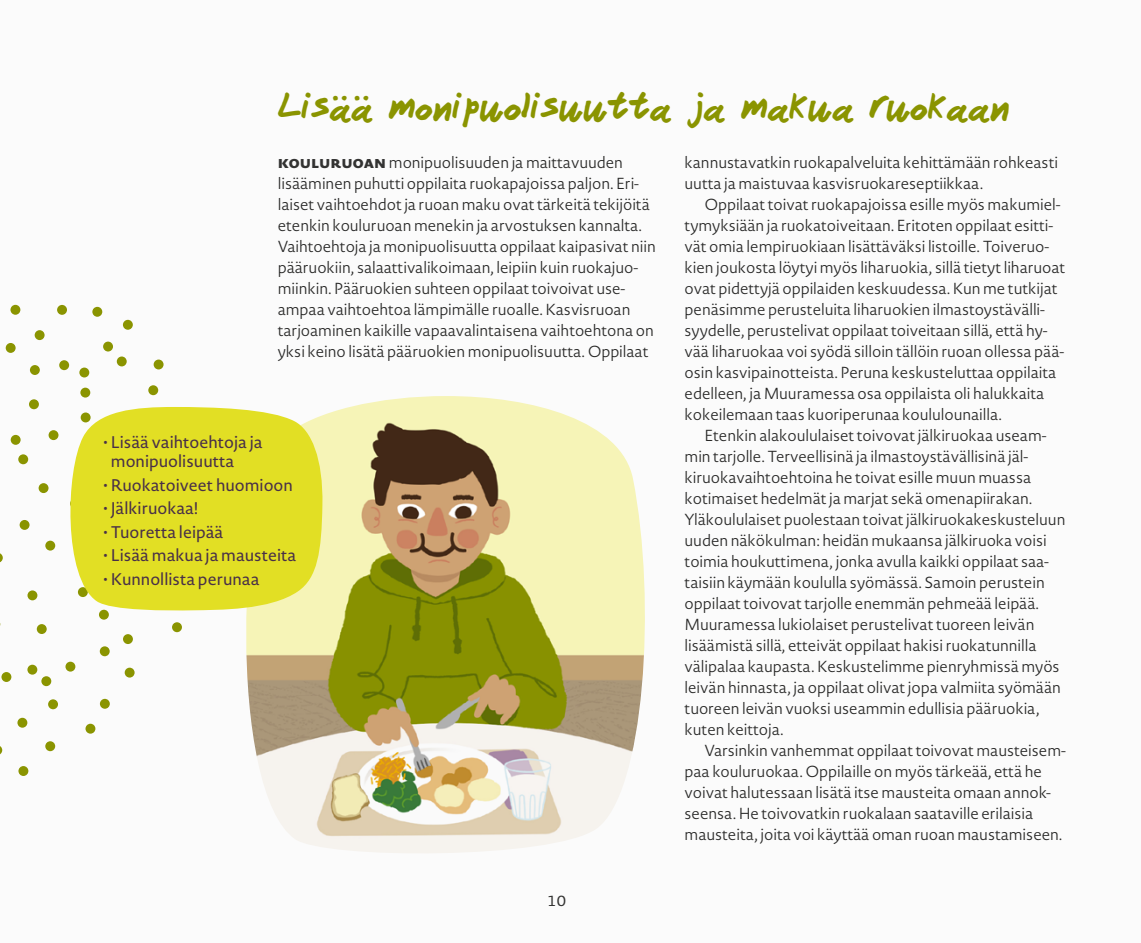
<style>
.page{position:relative;width:1141px;height:943px;background:#fff}
.page>*{position:absolute;margin:0;border:0;box-sizing:border-box;transform-origin:0 0}
.t1{font:36.75px "Janitor";color:#8a9400}
.t2{font:300 19.25px "Novel Sans Pro";color:#333332}
.t3{font:16.62px/19.2px "Novel Sans Pro";color:#482f48}
.t4{font:300 15.75px/21px "Novel Sans Pro";letter-spacing:-.005em;color:#282827}
.s1{font-weight:800;font-size:16.62px;color:#333332}
</style>
<div class="page">
<div style="left:1px;top:0;width:1140px;height:943px;background:#fbfbfb"></div>
<img style="left:246px;top:396px;width:399px;height:457px">
<div style="left:37px;top:624px;width:10px;height:10px;background:#8a9400;border-radius:50%"></div>
<svg style="left:0;top:746px;width:2px;height:9px"></svg>
<div style="left:27px;top:664px;width:10px;height:10px;background:#8a9400;border-radius:50%"></div>
<div style="left:59px;top:360px;width:10px;height:10px;background:#8a9400;border-radius:50%"></div>
<div style="left:45px;top:741px;width:10px;height:10px;background:#8a9400;border-radius:50%"></div>
<div style="left:41px;top:676px;width:10px;height:10px;background:#8a9400;border-radius:50%"></div>
<div style="left:10px;top:305px;width:10px;height:10px;background:#8a9400;border-radius:50%"></div>
<div style="left:29px;top:399px;width:10px;height:10px;background:#8a9400;border-radius:50%"></div>
<div style="left:20px;top:520px;width:10px;height:10px;background:#8a9400;border-radius:50%"></div>
<div style="left:48px;top:699px;width:10px;height:10px;background:#8a9400;border-radius:50%"></div>
<div style="left:99px;top:609px;width:10px;height:10px;background:#8a9400;border-radius:50%"></div>
<div style="left:65px;top:661px;width:10px;height:10px;background:#8a9400;border-radius:50%"></div>
<div style="left:49px;top:430px;width:10px;height:10px;background:#8a9400;border-radius:50%"></div>
<div style="left:80px;top:387px;width:10px;height:10px;background:#8a9400;border-radius:50%"></div>
<div style="left:125px;top:667px;width:10px;height:10px;background:#8a9400;border-radius:50%"></div>
<div style="left:79px;top:367px;width:10px;height:10px;background:#8a9400;border-radius:50%"></div>
<div style="left:92px;top:307px;width:10px;height:10px;background:#8a9400;border-radius:50%"></div>
<div style="left:117px;top:356px;width:10px;height:10px;background:#8a9400;border-radius:50%"></div>
<div style="left:39px;top:483px;width:10px;height:10px;background:#8a9400;border-radius:50%"></div>
<div style="left:1px;top:672px;width:10px;height:10px;background:#8a9400;border-radius:50%"></div>
<div style="left:100px;top:698px;width:10px;height:10px;background:#8a9400;border-radius:50%"></div>
<svg style="left:0;top:553px;width:3px;height:10px"></svg>
<div style="left:35px;top:330px;width:10px;height:10px;background:#8a9400;border-radius:50%"></div>
<div style="left:18px;top:766px;width:10px;height:10px;background:#8a9400;border-radius:50%"></div>
<div style="left:27px;top:590px;width:10px;height:10px;background:#8a9400;border-radius:50%"></div>
<div style="left:11px;top:435px;width:10px;height:10px;background:#8a9400;border-radius:50%"></div>
<div style="left:30px;top:365px;width:10px;height:10px;background:#8a9400;border-radius:50%"></div>
<div style="left:103px;top:341px;width:10px;height:10px;background:#8a9400;border-radius:50%"></div>
<div style="left:123px;top:634px;width:10px;height:10px;background:#8a9400;border-radius:50%"></div>
<div style="left:17px;top:717px;width:10px;height:10px;background:#8a9400;border-radius:50%"></div>
<div style="left:18px;top:454px;width:10px;height:10px;background:#8a9400;border-radius:50%"></div>
<div style="left:45px;top:540px;width:10px;height:10px;background:#8a9400;border-radius:50%"></div>
<div style="left:123px;top:320px;width:10px;height:10px;background:#8a9400;border-radius:50%"></div>
<div style="left:57px;top:305px;width:10px;height:10px;background:#8a9400;border-radius:50%"></div>
<div style="left:6px;top:343px;width:10px;height:10px;background:#8a9400;border-radius:50%"></div>
<div style="left:85px;top:723px;width:10px;height:10px;background:#8a9400;border-radius:50%"></div>
<div style="left:154px;top:359px;width:10px;height:10px;background:#8a9400;border-radius:50%"></div>
<div style="left:172px;top:622px;width:10px;height:10px;background:#8a9400;border-radius:50%"></div>
<div style="left:148px;top:385px;width:10px;height:10px;background:#8a9400;border-radius:50%"></div>
<div style="left:100px;top:646px;width:10px;height:10px;background:#8a9400;border-radius:50%"></div>
<svg style="left:70px;top:407px;width:253px;height:204px;background:#e4e136"></svg>
<h1 class="t1" style="left:278px;top:85px;width:733px">Lisää monipuolisuutta ja makua ruokaan</h1>
<p class="t4" style="left:278px;top:152px;width:380px"><span class="s1">kouluruoan</span> monipuolisuuden ja maittavuuden lisääminen puhutti oppilaita ruokapajoissa paljon. Eri&shy;laiset vaihtoehdot ja ruoan maku ovat tärkeitä tekijöitä etenkin kouluruoan menekin ja arvostuksen kannalta.<br>Vaihtoehtoja ja monipuolisuutta oppilaat kaipasivat niin pääruokiin, salaattivalikoimaan, leipiin kuin ruokajuo&shy;miinkin. Pääruokien suhteen oppilaat toivoivat use&shy;ampaa vaihtoehtoa lämpimälle ruoalle. Kasvisruoan tarjoaminen kaikille vapaavalintaisena vaihtoehtona on yksi keino lisätä pääruokien monipuolisuutta. Oppilaat</p>
<p class="t4" style="left:685px;top:152px;width:375px">kannustavatkin ruokapalveluita kehittämään rohkeasti uutta ja maistuvaa kasvisruokareseptiikkaa.</p>
<p class="t4" style="left:685px;top:194px;width:382px;text-indent:20px">Oppilaat toivat ruokapajoissa esille myös makumiel&shy;tymyksiään ja ruokatoiveitaan. Eritoten oppilaat esitti&shy;vät omia lempiruokiaan lisättäväksi listoille. Toiveruo&shy;kien joukosta löytyi myös liharuokia, sillä tietyt liharuoat ovat pidettyjä oppilaiden keskuudessa. Kun me tutkijat penäsimme perusteluita liharuokien ilmastoystävälli&shy;syydelle, perustelivat oppilaat toiveitaan sillä, että hy&shy;vää liharuokaa voi syödä silloin tällöin ruoan ollessa pää&shy;osin kasvipainotteista. Peruna keskusteluttaa oppilaita edelleen, ja Muuramessa osa oppilaista oli halukkaita kokeilemaan taas kuoriperunaa koululounailla.</p>
<p class="t4" style="left:685px;top:425px;width:382px;text-indent:20px">Etenkin alakoululaiset toivovat jälkiruokaa useam&shy;min tarjolle. Terveellisinä ja ilmastoystävällisinä jäl&shy;kiruokavaihtoehtoina he toivat esille muun muassa kotimaiset hedelmät ja marjat sekä omenapiirakan.<br>Yläkoululaiset puolestaan toivat jälkiruokakeskusteluun uuden näkökulman: heidän mukaansa jälkiruoka voisi toimia houkuttimena, jonka avulla kaikki oppilaat saa&shy;taisiin käymään koululla syömässä. Samoin perustein oppilaat toivovat tarjolle enemmän pehmeää leipää.<br>Muuramessa lukiolaiset perustelivat tuoreen leivän lisäämistä sillä, etteivät oppilaat hakisi ruokatunnilla välipalaa kaupasta. Keskustelimme pienryhmissä myös leivän hinnasta, ja oppilaat olivat jopa valmiita syömään tuoreen leivän vuoksi useammin edullisia pääruokia, kuten keittoja.</p>
<p class="t4" style="left:685px;top:740px;width:383px;text-indent:20px">Varsinkin vanhemmat oppilaat toivovat mausteisem&shy;paa kouluruokaa. Oppilaille on myös tärkeää, että he voivat halutessaan lisätä itse mausteita omaan annok&shy;seensa. He toivovatkin ruokalaan saataville erilaisia mausteita, joita voi käyttää oman ruoan maustamiseen.</p>
<p class="t3" style="left:111px;top:432px;width:153px;text-indent:-7px">• Lisää vaihtoehtoja ja monipuolisuutta</p>
<p class="t3" style="left:104px;top:475px;width:191px">• Ruokatoiveet huomioon</p>
<p class="t3" style="left:104px;top:498px;width:96px">• Jälkiruokaa!</p>
<p class="t3" style="left:104px;top:522px;width:121px">• Tuoretta leipää</p>
<p class="t3" style="left:104px;top:545px;width:194px">• Lisää makua ja mausteita</p>
<p class="t3" style="left:104px;top:569px;width:157px">• Kunnollista perunaa</p>
<p class="t2" style="left:548px;top:885px;width:20px">10</p>
</div>
